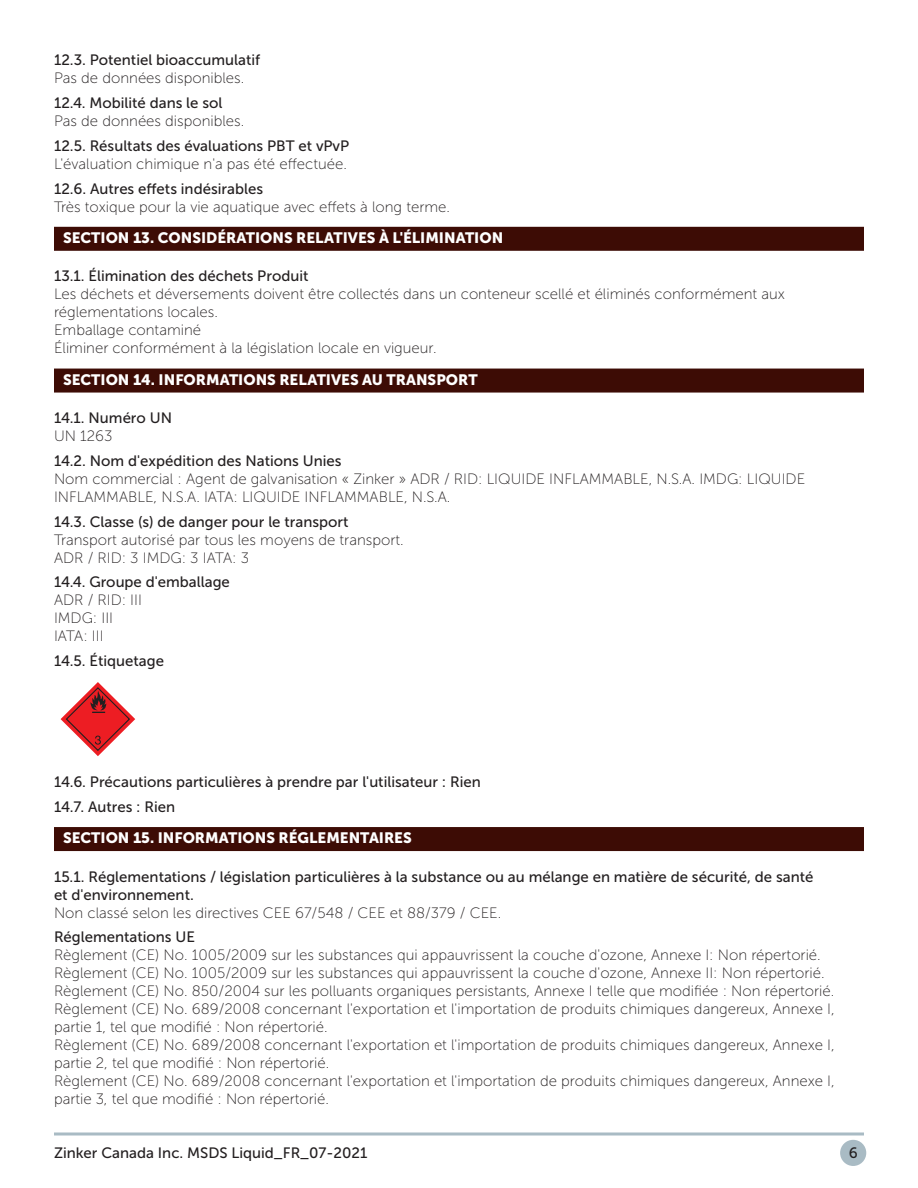
<style>
.page{position:relative;width:918px;height:1188px;background:#fff}
.page>*{position:absolute;margin:0;border:0;box-sizing:border-box;transform-origin:0 0}
.Body{font:15px/18px "Museo Sans 100";color:#231f20}
.Numbered_Section{font:15px/18px "Museo Sans 500";color:#231f20}
.Body_NO_Space_After{font:15px/18px "Museo Sans 100";color:#231f20}
.Title_with_Rule{font:15px "Museo Sans 900";color:#fff}
</style>
<div class="page">
<div style="left:840px;top:1140px;width:26px;height:26px;background:#a9bbc4;border-radius:50%"></div>
<svg style="left:54px;top:1132px;width:810px;height:4px;background:#becbd2"></svg>
<div style="left:54px;top:227px;width:810px;height:24px;background:#3d0c05"></div>
<div style="left:54px;top:369px;width:810px;height:24px;background:#3d0c05"></div>
<div style="left:54px;top:827px;width:810px;height:24px;background:#3d0c05"></div>
<svg style="left:61px;top:682px;width:74px;height:74px"></svg>
<p class="Numbered_Section" style="left:54px;top:51px;width:208px">12.3. Potentiel bioaccumulatif</p>
<p class="Body" style="left:54px;top:69px;width:192px">Pas de données disponibles.</p>
<p class="Numbered_Section" style="left:54px;top:94px;width:170px">12.4. Mobilité dans le sol</p>
<p class="Body" style="left:54px;top:112px;width:192px">Pas de données disponibles.</p>
<p class="Numbered_Section" style="left:54px;top:137px;width:297px">12.5. Résultats des évaluations PBT et vPvP</p>
<p class="Body" style="left:54px;top:155px;width:294px">L'évaluation chimique n'a pas été effectuée.</p>
<p class="Numbered_Section" style="left:54px;top:179px;width:211px">12.6. Autres effets indésirables</p>
<p class="Body" style="left:54px;top:198px;width:398px">Très toxique pour la vie aquatique avec effets à long terme.</p>
<p class="Title_with_Rule" style="left:63px;top:229px;width:442px">SECTION 13. CONSIDÉRATIONS RELATIVES À L'ÉLIMINATION</p>
<p class="Numbered_Section" style="left:54px;top:267px;width:256px">13.1. Élimination des déchets Produit</p>
<p class="Body_NO_Space_After" style="left:54px;top:285px;width:733px">Les déchets et déversements doivent être collectés dans un conteneur scellé et éliminés conformément aux réglementations locales.</p>
<p class="Body_NO_Space_After" style="left:54px;top:321px;width:149px">Emballage contaminé</p>
<p class="Body" style="left:54px;top:339px;width:384px">Éliminer conformément à la législation locale en vigueur.</p>
<p class="Title_with_Rule" style="left:63px;top:371px;width:416px">SECTION 14. INFORMATIONS RELATIVES AU TRANSPORT</p>
<p class="Numbered_Section" style="left:54px;top:409px;width:120px">14.1. Numéro UN</p>
<p class="Body" style="left:54px;top:427px;width:60px">UN 1263</p>
<p class="Numbered_Section" style="left:54px;top:452px;width:289px">14.2. Nom d'expédition des Nations Unies</p>
<p class="Body" style="left:54px;top:470px;width:753px">Nom commercial : Agent de galvanisation « Zinker » ADR / RID: LIQUIDE INFLAMMABLE, N.S.A. IMDG: LIQUIDE<br>INFLAMMABLE, N.S.A. IATA: LIQUIDE INFLAMMABLE, N.S.A.</p>
<p class="Numbered_Section" style="left:54px;top:512px;width:296px">14.3. Classe (s) de danger pour le transport</p>
<p class="Body_NO_Space_After" style="left:54px;top:531px;width:351px">Transport autorisé par tous les moyens de transport.</p>
<p class="Body" style="left:54px;top:549px;width:197px">ADR / RID: 3 IMDG: 3 IATA: 3</p>
<p class="Numbered_Section" style="left:54px;top:573px;width:177px">14.4. Groupe d'emballage</p>
<p class="Body_NO_Space_After" style="left:54px;top:591px;width:89px">ADR / RID: III</p>
<p class="Body_NO_Space_After" style="left:54px;top:609px;width:61px">IMDG: III</p>
<p class="Body" style="left:54px;top:627px;width:51px">IATA: III</p>
<p class="Numbered_Section" style="left:54px;top:652px;width:112px">14.5. Étiquetage</p>
<p class="Numbered_Section" style="left:54px;top:773px;width:428px">14.6. Précautions particulières à prendre par l'utilisateur : Rien</p>
<p class="Numbered_Section" style="left:54px;top:798px;width:123px">14.7. Autres : Rien</p>
<p class="Title_with_Rule" style="left:63px;top:829px;width:350px">SECTION 15. INFORMATIONS RÉGLEMENTAIRES</p>
<p class="Numbered_Section" style="left:54px;top:867px;width:761px">15.1. Réglementations / législation particulières à la substance ou au mélange en matière de sécurité, de santé et d'environnement.</p>
<p class="Body" style="left:54px;top:904px;width:449px">Non classé selon les directives CEE 67/548 / CEE et 88/379 / CEE.</p>
<p class="Numbered_Section" style="left:54px;top:928px;width:143px">Réglementations UE</p>
<p class="Body" style="left:54px;top:946px;width:772px">Règlement (CE) No. 1005/2009 sur les substances qui appauvrissent la couche d'ozone, Annexe I: Non répertorié.<br>Règlement (CE) No. 1005/2009 sur les substances qui appauvrissent la couche d'ozone, Annexe II: Non répertorié.</p>
<p class="Body" style="left:54px;top:982px;width:782px">Règlement (CE) No. 850/2004 sur les polluants organiques persistants, Annexe I telle que modifiée : Non répertorié.</p>
<p class="Body" style="left:54px;top:1000px;width:782px">Règlement (CE) No. 689/2008 concernant l'exportation et l'importation de produits chimiques dangereux, Annexe I, partie 1, tel que modifié : Non répertorié.</p>
<p class="Body" style="left:54px;top:1036px;width:782px">Règlement (CE) No. 689/2008 concernant l'exportation et l'importation de produits chimiques dangereux, Annexe I, partie 2, tel que modifié : Non répertorié.</p>
<p class="Body" style="left:54px;top:1072px;width:782px">Règlement (CE) No. 689/2008 concernant l'exportation et l'importation de produits chimiques dangereux, Annexe I, partie 3, tel que modifié : Non répertorié.</p>
<p class="Numbered_Section" style="left:54px;top:1143px;width:315px">Zinker Canada Inc. MSDS Liquid_FR_07-2021</p>
<p class="Numbered_Section" style="left:849px;top:1143px;width:10px">6</p>
</div>
